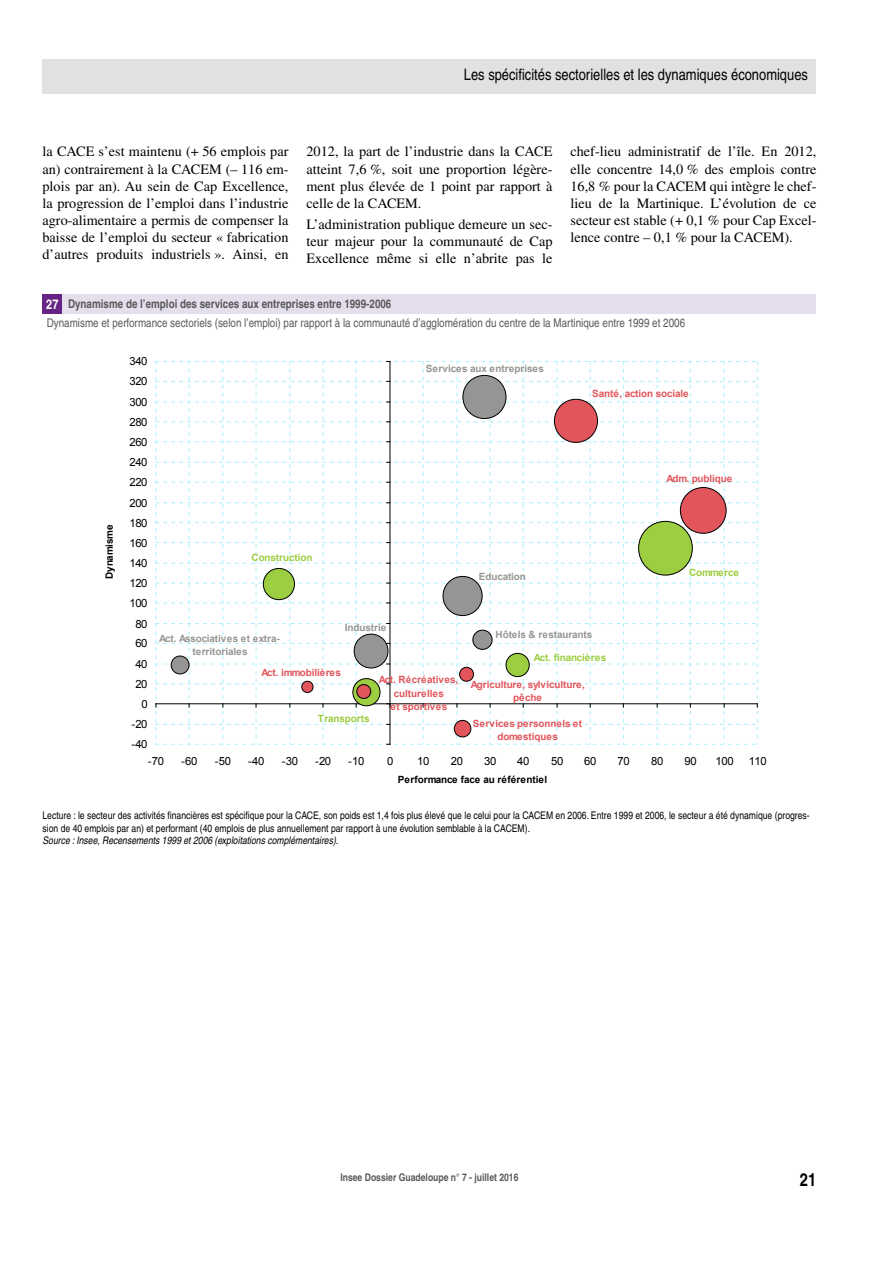
<style>
.page{position:relative;width:893px;height:1263px;background:#fff}
.page>*{position:absolute;margin:0;border:0;box-sizing:border-box;transform-origin:0 0}
.t1{font:700 condensed 18px "Helvetica";color:#000}
.t2{font:condensed 15.75px "Helvetica";color:#000}
.t3{font:14.25px/17.1px "Times";color:#000;text-align:justify}
.t4{font:700 condensed 13.5px "Helvetica";color:#fff}
.t5{font:condensed 12px "Helvetica";color:#58595b}
.t6{font:700 condensed 12px "Helvetica";color:#58595b}
.t7{font:11.25px "Arial";letter-spacing:-.025em;color:#000}
.t8{font:condensed 10.5px/12.6px "Helvetica";color:#000}
.t9{font:italic condensed 10.5px "Helvetica";color:#000}
.t10{font:700 condensed 10.5px "Helvetica";color:#58595b}
.t11{font:700 9.9px/13.2px "Arial";letter-spacing:-.01em;color:#e2555b;text-align:center}
.t12{font:700 9.9px/13.2px "Arial";letter-spacing:-.01em;color:#969594;text-align:center}
.t13{font:700 9.9px "Arial";letter-spacing:-.01em;color:#9dcd40}
.t14{font:700 9.9px "Arial";letter-spacing:-.01em;color:#000}
</style>
<div class="page">
<div style="left:43px;top:294px;width:773px;height:20px;background:#e4deed"></div>
<div style="left:43px;top:294px;width:19px;height:20px;background:#662584"></div>
<div style="left:43px;top:60px;width:773px;height:34px;background:#e2e1e1"></div>
<svg style="left:156px;top:361px;width:602px;height:384px"></svg>
<div style="left:460px;top:667px;width:13px;height:14px;background:#e2555b;border-radius:50%"></div>
<div style="left:459px;top:667px;width:15px;height:14px;border:1px solid #000;border-radius:50%"></div>
<div style="left:354px;top:634px;width:34px;height:34px;background:#969594;border-radius:50%"></div>
<div style="left:354px;top:634px;width:34px;height:34px;border:1px solid #000;border-radius:50%"></div>
<div style="left:263px;top:568px;width:31px;height:32px;background:#9dcd40;border-radius:50%"></div>
<div style="left:263px;top:568px;width:32px;height:32px;border:1px solid #000;border-radius:50%"></div>
<div style="left:639px;top:521px;width:53px;height:54px;background:#9dcd40;border-radius:50%"></div>
<div style="left:638px;top:521px;width:55px;height:54px;border:1px solid #000;border-radius:50%"></div>
<svg style="left:353px;top:679px;width:27px;height:27px"></svg>
<div style="left:352px;top:678px;width:28px;height:28px;border:1px solid #000;border-radius:50%"></div>
<div style="left:506px;top:653px;width:23px;height:24px;background:#9dcd40;border-radius:50%"></div>
<div style="left:506px;top:653px;width:24px;height:24px;border:1px solid #000;border-radius:50%"></div>
<div style="left:302px;top:681px;width:11px;height:11px;background:#e2555b;border-radius:50%"></div>
<div style="left:301px;top:681px;width:12px;height:12px;border:1px solid #000;border-radius:50%"></div>
<div style="left:463px;top:375px;width:43px;height:43px;background:#969594;border-radius:50%"></div>
<div style="left:463px;top:375px;width:43px;height:44px;border:1px solid #000;border-radius:50%"></div>
<div style="left:473px;top:630px;width:19px;height:19px;background:#969594;border-radius:50%"></div>
<div style="left:472px;top:630px;width:20px;height:20px;border:1px solid #000;border-radius:50%"></div>
<div style="left:357px;top:684px;width:14px;height:14px;background:#e2555b;border-radius:50%"></div>
<div style="left:356px;top:684px;width:15px;height:15px;border:1px solid #000;border-radius:50%"></div>
<div style="left:454px;top:720px;width:17px;height:17px;background:#e2555b;border-radius:50%"></div>
<div style="left:454px;top:720px;width:17px;height:17px;border:1px solid #000;border-radius:50%"></div>
<div style="left:443px;top:576px;width:39px;height:39px;background:#969594;border-radius:50%"></div>
<div style="left:443px;top:576px;width:39px;height:40px;border:1px solid #000;border-radius:50%"></div>
<div style="left:554px;top:399px;width:43px;height:43px;background:#e2555b;border-radius:50%"></div>
<div style="left:554px;top:399px;width:44px;height:44px;border:1px solid #000;border-radius:50%"></div>
<div style="left:680px;top:487px;width:46px;height:46px;background:#e2555b;border-radius:50%"></div>
<div style="left:680px;top:487px;width:46px;height:47px;border:1px solid #000;border-radius:50%"></div>
<div style="left:171px;top:656px;width:18px;height:18px;background:#969594;border-radius:50%"></div>
<div style="left:171px;top:656px;width:18px;height:18px;border:1px solid #000;border-radius:50%"></div>
<p class="t2" style="left:464px;top:66px;width:346px">Les spécificités sectorielles et les dynamiques économiques</p>
<p class="t3" style="left:43px;top:143px;width:247px">la CACE s’est maintenu (+ 56 emplois par an) contrairement à la CACEM (– 116 em&shy;plois par an). Au sein de Cap Excellence, la progression de l’emploi dans l’industrie agro-alimentaire a permis de compenser la baisse de l’emploi du secteur « fabrication d’autres produits industriels ». Ainsi, en</p>
<p class="t3" style="left:306px;top:143px;width:247px">2012, la part de l’industrie dans la CACE atteint 7,6 %, soit une proportion légère&shy;ment plus élevée de 1 point par rapport à celle de la CACEM.</p>
<p class="t3" style="left:306px;top:216px;width:247px">L’administration publique demeure un sec&shy;teur majeur pour la communauté de Cap Excellence même si elle n’abrite pas le</p>
<p class="t3" style="left:570px;top:143px;width:247px">chef-lieu administratif de l’île. En 2012, elle concentre 14,0 % des emplois contre 16,8 % pour la CACEM qui intègre le chef&shy;lieu de la Martinique. L’évolution de ce secteur est stable (+ 0,1 % pour Cap Excel&shy;lence contre – 0,1 % pour la CACEM).</p>
<p class="t6" style="left:68px;top:296px;width:325px">Dynamisme de l’emploi des services aux entreprises entre 1999-2006</p>
<p class="t5" style="left:47px;top:316px;width:640px">Dynamisme et performance sectoriels (selon l’emploi) par rapport à la communauté d’agglomération du centre de la Martinique entre 1999 et 2006</p>
<p class="t4" style="left:46px;top:296px;width:14px">27</p>
<p class="t14" style="left:103px;top:579px;width:56px;rotate:-90deg">Dynamisme</p>
<p class="t7" style="left:129px;top:354px;width:20px">340</p>
<p class="t7" style="left:129px;top:374px;width:20px">320</p>
<p class="t7" style="left:129px;top:395px;width:20px">300</p>
<p class="t7" style="left:129px;top:414px;width:20px">280</p>
<p class="t7" style="left:129px;top:434px;width:20px">260</p>
<p class="t7" style="left:129px;top:455px;width:20px">240</p>
<p class="t7" style="left:129px;top:475px;width:20px">220</p>
<p class="t7" style="left:129px;top:495px;width:20px">200</p>
<p class="t7" style="left:129px;top:515px;width:20px">180</p>
<p class="t7" style="left:129px;top:535px;width:20px">160</p>
<p class="t7" style="left:129px;top:556px;width:20px">140</p>
<p class="t7" style="left:129px;top:576px;width:20px">120</p>
<p class="t7" style="left:129px;top:596px;width:20px">100</p>
<p class="t7" style="left:135px;top:616px;width:14px">80</p>
<p class="t7" style="left:135px;top:636px;width:14px">60</p>
<p class="t7" style="left:135px;top:657px;width:14px">40</p>
<p class="t7" style="left:135px;top:676px;width:14px">20</p>
<p class="t7" style="left:141px;top:696px;width:8px">0</p>
<p class="t7" style="left:131px;top:717px;width:18px">-20</p>
<p class="t7" style="left:131px;top:737px;width:18px">-40</p>
<p class="t13" style="left:251px;top:551px;width:63px">Construction</p>
<p class="t12" style="left:159px;top:632px;width:122px">Act. Associatives et extra&shy;territoriales</p>
<p class="t12" style="left:345px;top:622px;width:43px">Industrie</p>
<p class="t12" style="left:426px;top:362px;width:120px">Services aux entreprises</p>
<p class="t12" style="left:479px;top:570px;width:49px">Education</p>
<p class="t11" style="left:592px;top:387px;width:98px">Santé, action sociale</p>
<p class="t11" style="left:666px;top:472px;width:67px">Adm. publique</p>
<p class="t13" style="left:689px;top:566px;width:51px">Commerce</p>
<p class="t12" style="left:495px;top:628px;width:99px">Hôtels &amp; restaurants</p>
<p class="t13" style="left:534px;top:651px;width:74px">Act. financières</p>
<p class="t11" style="left:261px;top:666px;width:81px">Act. immobilières</p>
<p class="t13" style="left:318px;top:712px;width:53px">Transports</p>
<p class="t11" style="left:379px;top:673px;width:81px">Act. Récréatives, culturelles<br>et sportives</p>
<p class="t11" style="left:471px;top:678px;width:116px">Agriculture, sylviculture, pêche</p>
<p class="t11" style="left:473px;top:717px;width:111px">Services personnels et domestiques</p>
<p class="t7" style="left:148px;top:753px;width:18px">-70</p>
<p class="t7" style="left:181px;top:753px;width:18px">-60</p>
<p class="t7" style="left:215px;top:753px;width:18px">-50</p>
<p class="t7" style="left:248px;top:753px;width:18px">-40</p>
<p class="t7" style="left:282px;top:753px;width:18px">-30</p>
<p class="t7" style="left:315px;top:753px;width:18px">-20</p>
<p class="t7" style="left:348px;top:753px;width:18px">-10</p>
<p class="t7" style="left:387px;top:753px;width:8px">0</p>
<p class="t7" style="left:417px;top:753px;width:14px">10</p>
<p class="t7" style="left:451px;top:753px;width:14px">20</p>
<p class="t7" style="left:484px;top:753px;width:14px">30</p>
<p class="t7" style="left:517px;top:753px;width:14px">40</p>
<p class="t7" style="left:551px;top:753px;width:14px">50</p>
<p class="t7" style="left:584px;top:753px;width:14px">60</p>
<p class="t7" style="left:617px;top:753px;width:14px">70</p>
<p class="t7" style="left:651px;top:753px;width:14px">80</p>
<p class="t7" style="left:684px;top:753px;width:14px">90</p>
<p class="t7" style="left:715px;top:753px;width:20px">100</p>
<p class="t7" style="left:749px;top:753px;width:20px">110</p>
<p class="t14" style="left:398px;top:773px;width:151px">Performance face au référentiel</p>
<p class="t8" style="left:43px;top:809px;width:769px">Lecture : le secteur des activités financières est spécifique pour la CACE, son poids est 1,4 fois plus élevé que le celui pour la CACEM en 2006. Entre 1999 et 2006, le secteur a été dynamique (progres&shy;sion de 40 emplois par an) et performant (40 emplois de plus annuellement par rapport à une évolution semblable à la CACEM).</p>
<p class="t9" style="left:43px;top:834px;width:297px">Source : Insee, Recensements 1999 et 2006 (exploitations complémentaires).</p>
<p class="t10" style="left:340px;top:1170px;width:180px">Insee Dossier Guadeloupe n° 7 - juillet 2016</p>
<p class="t1" style="left:800px;top:1169px;width:18px">21</p>
</div>
